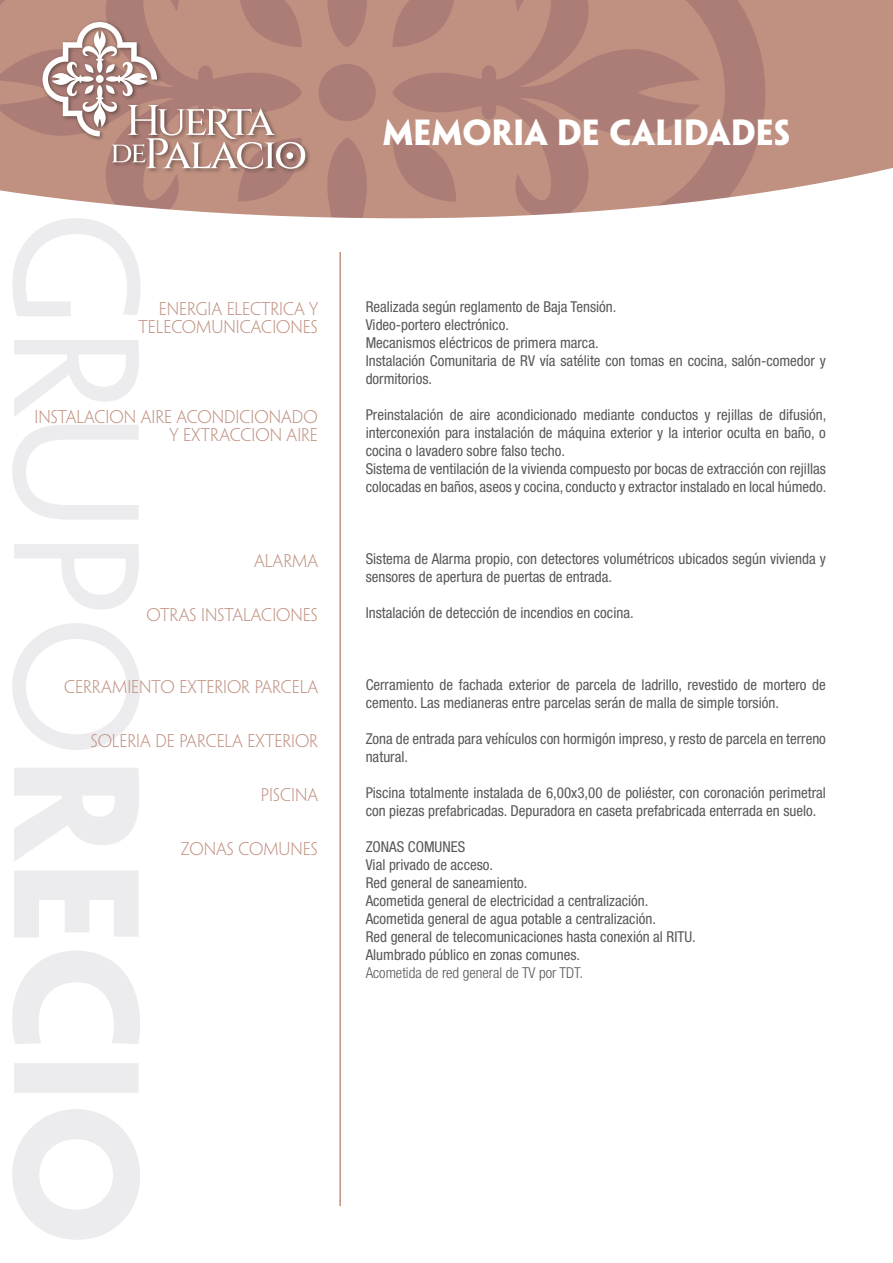
<style>
.page{position:relative;width:893px;height:1263px;background:#fff}
.page>*{position:absolute;margin:0;border:0;box-sizing:border-box;transform-origin:0 0}
.t1{font:700 32.55px "Penumbra Flare Std";color:#fff}
.t2{font:300 16.5px/18px "Penumbra Flare Std";color:#c09181;text-align:right}
.t3{font:condensed 15px/18px "Helvetica Neue LT Std";color:#57585a}
.t4{font:300 condensed 15px "Helvetica Neue LT Std";color:#57585a}
</style>
<div class="page">
<svg style="left:14px;top:340px;width:125px;height:77px"></svg>
<svg style="left:12px;top:425px;width:127px;height:95px"></svg>
<svg style="left:14px;top:544px;width:125px;height:66px"></svg>
<svg style="left:12px;top:623px;width:128px;height:127px"></svg>
<svg style="left:14px;top:768px;width:125px;height:93px"></svg>
<svg style="left:14px;top:870px;width:125px;height:68px"></svg>
<svg style="left:12px;top:951px;width:128px;height:93px"></svg>
<div style="left:14px;top:1063px;width:125px;height:30px;background:#ececee"></div>
<svg style="left:12px;top:1109px;width:128px;height:131px"></svg>
<div style="left:765px;top:0;width:128px;height:193px;background:#c09181"></div>
<svg style="left:700px;top:0;width:65px;height:201px;background:#b4867c"></svg>
<svg style="left:484px;top:0;width:216px;height:217px;background:#b98c80"></svg>
<svg style="left:0;top:0;width:12px;height:193px;background:#be8f80"></svg>
<svg style="left:12px;top:0;width:472px;height:316px"></svg>
<hr style="left:339px;top:252px;width:2px;height:954px;background:#c09181">
<p class="t1" style="left:383px;top:111px;width:409px">MEMORIA DE CALIDADES</p>
<p class="t2" style="left:139px;top:300px;width:181px">ENERGIA ELECTRICA Y<br>TELECOMUNICACIONES</p>
<p class="t2" style="left:35px;top:408px;width:285px">INSTALACION AIRE ACONDICIONADO<br>Y EXTRACCION AIRE</p>
<p class="t2" style="left:254px;top:552px;width:65px">ALARMA</p>
<p class="t2" style="left:146px;top:606px;width:173px">OTRAS INSTALACIONES</p>
<p class="t2" style="left:64px;top:678px;width:255px">CERRAMIENTO EXTERIOR PARCELA</p>
<p class="t2" style="left:91px;top:732px;width:229px">SOLERIA DE PARCELA EXTERIOR</p>
<p class="t2" style="left:261px;top:786px;width:59px">PISCINA</p>
<p class="t2" style="left:181px;top:840px;width:139px">ZONAS COMUNES</p>
<p class="t3" style="left:366px;top:297px;width:252px">Realizada según reglamento de Baja Tensión.</p>
<p class="t3" style="left:366px;top:315px;width:145px">Video-portero electrónico.</p>
<p class="t3" style="left:366px;top:333px;width:234px">Mecanismos eléctricos de primera marca.</p>
<p class="t3" style="left:366px;top:351px;width:462px">Instalación Comunitaria de RV vía satélite con tomas en cocina, salón-comedor y dormitorios.</p>
<p class="t3" style="left:366px;top:405px;width:462px;text-align:justify">Preinstalación de aire acondicionado mediante conductos y rejillas de difusión, interconexión para instalación de máquina exterior y la interior oculta en baño, o cocina o lavadero sobre falso techo.</p>
<p class="t3" style="left:366px;top:459px;width:462px">Sistema de ventilación de la vivienda compuesto por bocas de extracción con rejillas colocadas en baños, aseos y cocina, conducto y extractor instalado en local húmedo.</p>
<p class="t3" style="left:366px;top:549px;width:462px">Sistema de Alarma propio, con detectores volumétricos ubicados según vivienda y sensores de apertura de puertas de entrada.</p>
<p class="t3" style="left:366px;top:603px;width:269px">Instalación de detección de incendios en cocina.</p>
<p class="t3" style="left:366px;top:675px;width:462px">Cerramiento de fachada exterior de parcela de ladrillo, revestido de mortero de cemento. Las medianeras entre parcelas serán de malla de simple torsión.</p>
<p class="t3" style="left:366px;top:729px;width:462px">Zona de entrada para vehículos con hormigón impreso, y resto de parcela en terreno natural.</p>
<p class="t3" style="left:366px;top:783px;width:462px">Piscina totalmente instalada de 6,00x3,00 de poliéster, con coronación perimetral con piezas prefabricadas. Depuradora en caseta prefabricada enterrada en suelo.</p>
<p class="t3" style="left:366px;top:837px;width:101px">ZONAS COMUNES</p>
<p class="t3" style="left:366px;top:855px;width:129px">Vial privado de acceso.</p>
<p class="t3" style="left:366px;top:873px;width:163px">Red general de saneamiento.</p>
<p class="t3" style="left:366px;top:891px;width:284px">Acometida general de electricidad a centralización.</p>
<p class="t3" style="left:366px;top:909px;width:292px">Acometida general de agua potable a centralización.</p>
<p class="t3" style="left:366px;top:927px;width:332px">Red general de telecomunicaciones hasta conexión al RITU.</p>
<p class="t3" style="left:366px;top:945px;width:216px">Alumbrado público en zonas comunes.</p>
<p class="t4" style="left:366px;top:964px;width:219px">Acometida de red general de TV por TDT.</p>
</div>
